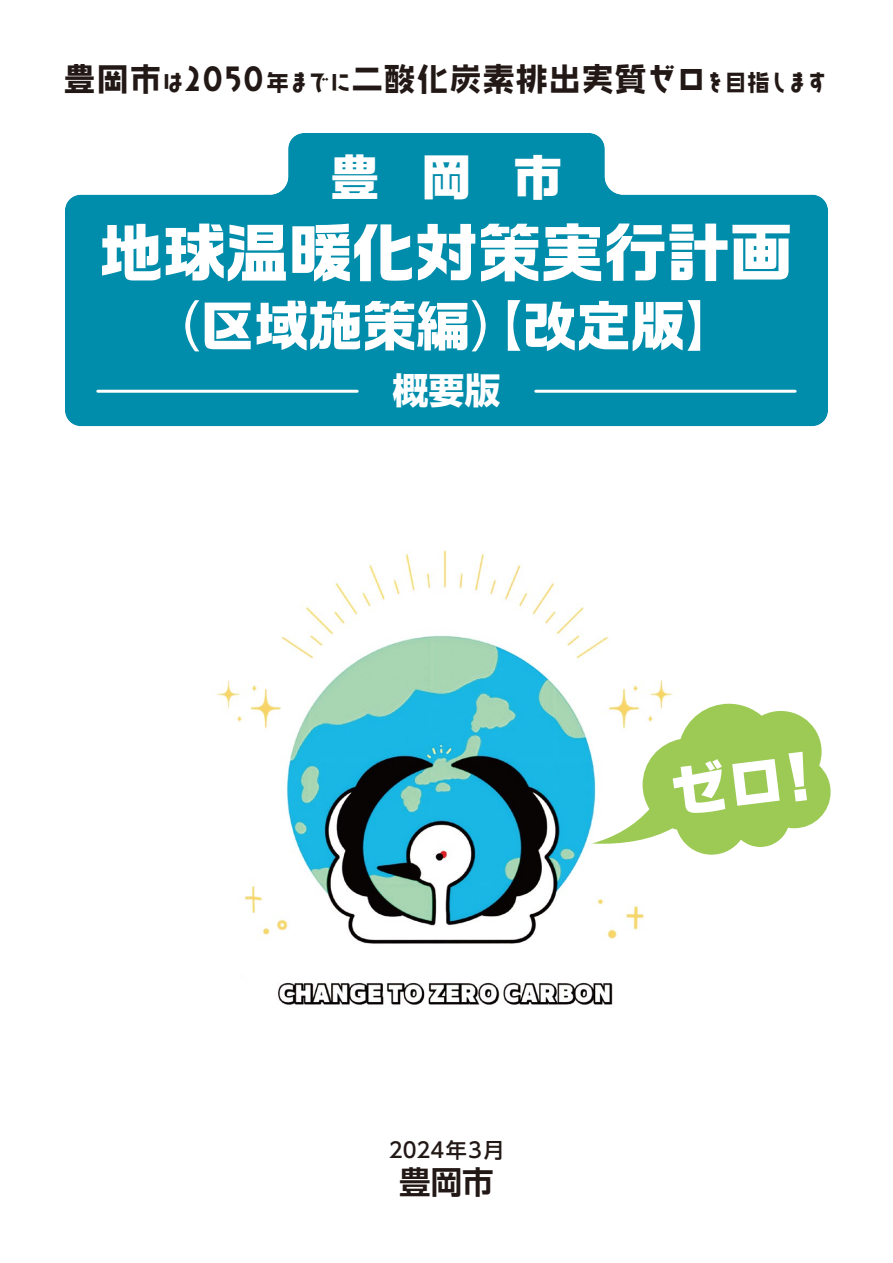
<style>
.page{position:relative;width:893px;height:1263px;background:#fff}
.page>*{position:absolute;margin:0;border:0;box-sizing:border-box;transform-origin:0 0}
.t1{font:700 63px "Ro G San Srf Std";color:#fff}
.t2{font:700 54px "Ro G San Srf Std";color:#fff}
.t3{font:700 49.5px "Ro G San Srf Std";color:#fff}
.t4{font:700 36px "UD Shin Go NT Pr 6 N";color:#fff}
.t5{font:31.5px "AB tombo bold";letter-spacing:.035em;color:#221815}
.t6{font:700 31.5px "UD Shin Go NT Pr 6 N De";color:#221815}
.t7{font:500 21px "UD Shin Go NT Pr 6 N";letter-spacing:.03em;color:#221815}
.s1{font-size:22.5px}
.s2{font-family:"UD Shin Go NT Pr 6 N";font-weight:400}
.s3{font-family:"UD Shin Go NT Pr 6 N";font-weight:400;font-size:51px}
</style>
<div class="page">
<img style="left:217px;top:550px;width:456px;height:455px">
<svg style="left:65px;top:133px;width:763px;height:294px;background:#209ab5"></svg>
<hr style="left:98px;top:390px;width:259px;height:3px;background:#fff">
<hr style="left:536px;top:390px;width:259px;height:3px;background:#fff">
<svg style="left:592px;top:704px;width:239px;height:151px"></svg>
<p class="t5" style="left:64px;top:62px;width:766px">豊岡市<span class="s1">は</span>2050<span class="s1">年までに</span>二酸化炭素排出実質ゼロ<span class="s1">を目指します</span></p>
<h3 class="t3" style="left:330px;top:143px;width:234px">豊岡市</h3>
<h1 class="t1" style="left:100px;top:209px;width:694px">地球温暖化対策実行計画</h1>
<h2 class="t2" style="left:146px;top:289px;width:591px"><span class="s2">（</span>区域施策編<span class="s2">）</span><span class="s3">【</span>改定版<span class="s3">】</span></h2>
<p class="t4" style="left:392px;top:361px;width:109px">概要版</p>
<p class="t7" style="left:389px;top:1133px;width:117px">2024年3月</p>
<p class="t6" style="left:399px;top:1156px;width:96px">豊岡市</p>
</div>
